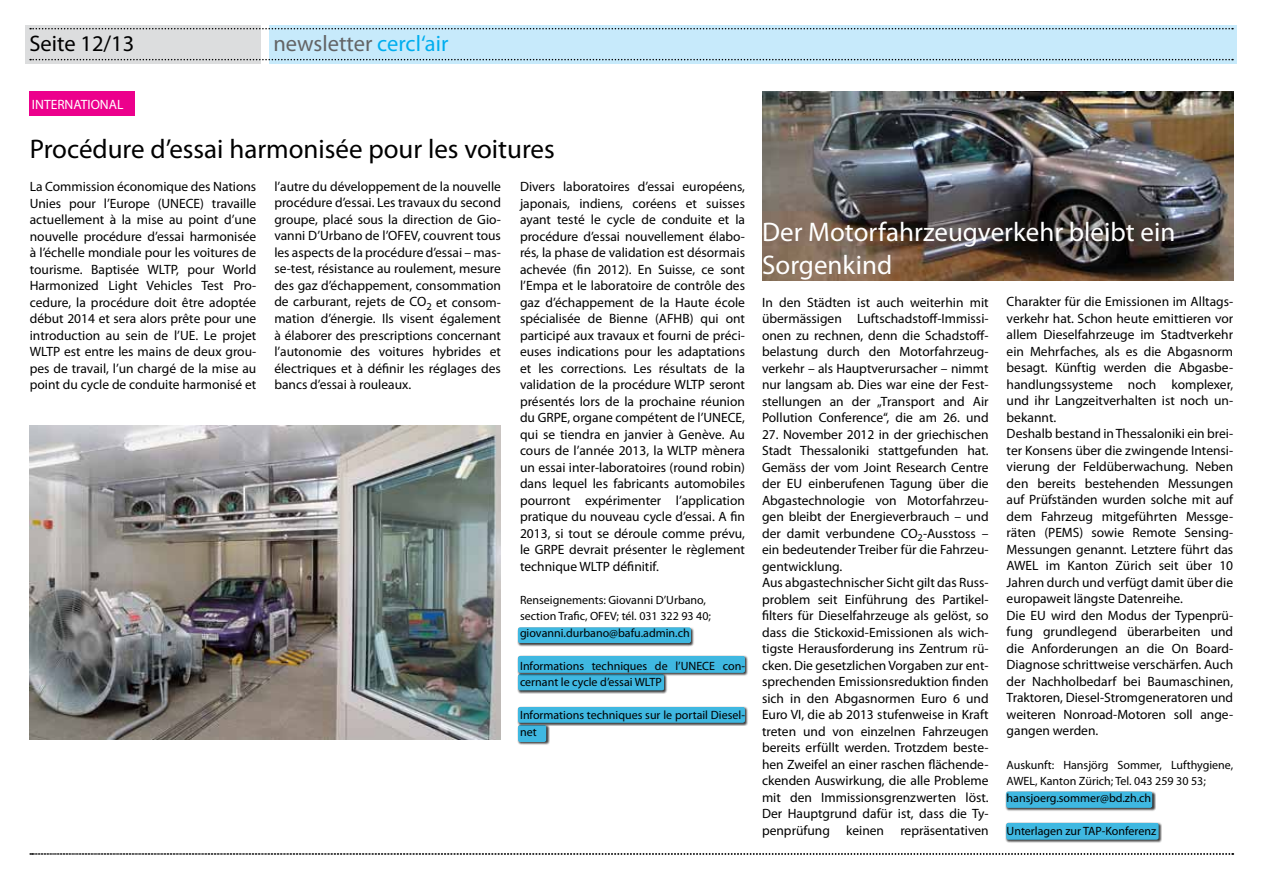
<style>
.page{position:relative;width:1263px;height:893px;background:#fff}
.page>*{position:absolute;margin:0;border:0;box-sizing:border-box;transform-origin:0 0}
.t1{font:27px/33px "Myriad Pro";color:#fff}
.t2{font:27px "Myriad Pro";color:#000}
.t3{font:22.5px "Myriad Pro";color:#636466}
.t4{font:22.5px "Myriad Pro";color:#000}
.t5{font:13.5px/16.5px "Myriad Pro";color:#000;text-align:justify}
.t6{font:13.5px "Myriad Pro";color:#fff}
.t7{font:12px/16.5px "Myriad Pro";color:#000}
.s1{color:#00aeef}
</style>
<div class="page">
<div style="left:269px;top:26px;width:968px;height:38px;background:#c7eafb"></div>
<div style="left:26px;top:26px;width:235px;height:38px;background:#dcddde"></div>
<svg style="left:30px;top:28px;width:1203px;height:1px"></svg>
<svg style="left:30px;top:59px;width:1203px;height:1px"></svg>
<svg style="left:30px;top:853px;width:1203px;height:2px;background:#8d8d8d"></svg>
<div style="left:30px;top:91px;width:105px;height:25px;background:#ec008c"></div>
<img style="left:30px;top:425px;width:471px;height:314px">
<img style="left:762px;top:91px;width:471px;height:190px">
<div style="left:517px;top:627px;width:177px;height:20px;background:#000;opacity:.75"></div>
<div style="left:517px;top:625px;width:176px;height:18px;background:#000;opacity:.3"></div>
<div style="left:517px;top:655px;width:231px;height:21px;background:#9b9b9b"></div>
<div style="left:517px;top:654px;width:230px;height:20px;background:#000;opacity:.3"></div>
<div style="left:517px;top:673px;width:150px;height:21px;background:#9d9d9d"></div>
<div style="left:517px;top:672px;width:149px;height:20px;background:#000;opacity:.3"></div>
<div style="left:517px;top:706px;width:231px;height:20px;background:#000;opacity:.75"></div>
<div style="left:517px;top:705px;width:230px;height:18px;background:#000;opacity:.3"></div>
<div style="left:517px;top:724px;width:33px;height:22px;background:#000;opacity:.75"></div>
<div style="left:517px;top:723px;width:31px;height:20px;background:#000;opacity:.3"></div>
<div style="left:1006px;top:791px;width:150px;height:20px;background:#000;opacity:.75"></div>
<div style="left:1005px;top:790px;width:149px;height:19px;background:#000;opacity:.3"></div>
<div style="left:1006px;top:822px;width:156px;height:21px;background:#9b9b9b"></div>
<div style="left:1005px;top:821px;width:156px;height:20px;background:#000;opacity:.3"></div>
<h2 class="t4" style="left:29px;top:29px;width:107px">Seite 12/13</h2>
<h2 class="t3" style="left:273px;top:29px;width:176px">newsletter <span class="s1">cercl‘air</span></h2>
<p class="t6" style="left:32px;top:96px;width:93px">INTERNATIONAL</p>
<h1 class="t2" style="left:30px;top:132px;width:526px">Procédure d’essai harmonisée pour les voitures</h1>
<p class="t5" style="left:30px;top:178px;width:228px">La Commission économique des Nations Unies pour l’Europe (UNECE) travaille actuellement à la mise au point d’une nouvelle procédure d’essai harmonisée à l’échelle mondiale pour les voitures de tourisme. Baptisée WLTP, pour World Harmonized Light Vehicles Test Pro&shy;cedure, la procédure doit être adoptée début 2014 et sera alors prête pour une introduction au sein de l’UE. Le projet WLTP est entre les mains de deux grou&shy;pes de travail, l’un chargé de la mise au point du cycle de conduite harmonisé et</p>
<p class="t5" style="left:274px;top:178px;width:228px">l’autre du développement de la nouvelle procédure d’essai. Les travaux du second groupe, placé sous la direction de Gio&shy;vanni D’Urbano de l’OFEV, couvrent tous les aspects de la procédure d’essai – mas&shy;se-test, résistance au roulement, mesure des gaz d’échappement, consommation de carburant, rejets de CO<sub>2</sub> et consom&shy;mation d’énergie. Ils visent également à élaborer des prescriptions concernant l’autonomie des voitures hybrides et électriques et à définir les réglages des bancs d’essai à rouleaux.</p>
<p class="t5" style="left:520px;top:178px;width:227px">Divers laboratoires d’essai européens, japonais, indiens, coréens et suisses ayant testé le cycle de conduite et la procédure d’essai nouvellement élabo&shy;rés, la phase de validation est désormais achevée (fin 2012). En Suisse, ce sont l’Empa et le laboratoire de contrôle des gaz d’échappement de la Haute école spécialisée de Bienne (AFHB) qui ont participé aux travaux et fourni de préci&shy;euses indications pour les adaptations et les corrections. Les résultats de la validation de la procédure WLTP seront présentés lors de la prochaine réunion du GRPE, organe compétent de l’UNECE, qui se tiendra en janvier à Genève. Au cours de l’année 2013, la WLTP mènera un essai inter-laboratoires (round robin) dans lequel les fabricants automobiles pourront expérimenter l’application pratique du nouveau cycle d’essai. A fin 2013, si tout se déroule comme prévu, le GRPE devrait présenter le règlement technique WLTP définitif.</p>
<p class="t7" style="left:520px;top:591px;width:192px">Renseignements: Giovanni D’Urbano, section Trafic, OFEV; tél. 031 322 93 40; giovanni.durbano@bafu.admin.ch</p>
<p class="t7" style="left:520px;top:657px;width:226px">Informations techniques de l’UNECE con&shy;cernant le cycle d’essai WLTP</p>
<p class="t7" style="left:520px;top:707px;width:226px">Informations techniques sur le portail Diesel&shy;net</p>
<h1 class="t1" style="left:762px;top:215px;width:415px">Der Motorfahrzeugverkehr bleibt ein<br>Sorgenkind</h1>
<p class="t5" style="left:762px;top:294px;width:228px">In den Städten ist auch weiterhin mit übermässigen Luftschadstoff-Immissi&shy;onen zu rechnen, denn die Schadstoff&shy;belastung durch den Motorfahrzeug&shy;verkehr – als Hauptverursacher – nimmt nur langsam ab. Dies war eine der Fest&shy;stellungen an der „Transport and Air Pollution Conference“, die am 26. und</p>
<p class="t5" style="left:762px;top:426px;width:228px;text-align:left">27. November 2012 in der griechischen Stadt Thessaloniki stattgefunden hat.<br>Gemäss der vom Joint Research Centre der EU einberufenen Tagung über die Abgastechnologie von Motorfahrzeu&shy;gen bleibt der Energieverbrauch – und der damit verbundene CO<sub>2</sub>-Ausstoss – ein bedeutender Treiber für die Fahrzeu&shy;gentwicklung.<br>Aus abgastechnischer Sicht gilt das Russ&shy;problem seit Einführung des Partikel&shy;filters für Dieselfahrzeuge als gelöst, so dass die Stickoxid-Emissionen als wich&shy;tigste Herausforderung ins Zentrum rü&shy;cken. Die gesetzlichen Vorgaben zur ent&shy;sprechenden Emissionsreduktion finden sich in den Abgasnormen Euro 6 und Euro VI, die ab 2013 stufenweise in Kraft treten und von einzelnen Fahrzeugen bereits erfüllt werden. Trotzdem beste&shy;hen Zweifel an einer raschen flächende&shy;ckenden Auswirkung, die alle Probleme mit den Immissionsgrenzwerten löst.<br>Der Hauptgrund dafür ist, dass die Ty&shy;penprüfung keinen repräsentativen</p>
<p class="t5" style="left:1007px;top:293px;width:228px;text-align:left">Charakter für die Emissionen im Alltags&shy;verkehr hat. Schon heute emittieren vor allem Dieselfahrzeuge im Stadtverkehr ein Mehrfaches, als es die Abgasnorm besagt. Künftig werden die Abgasbe&shy;handlungssysteme noch komplexer, und ihr Langzeitverhalten ist noch un&shy;bekannt.<br>Deshalb bestand in Thessaloniki ein brei&shy;ter Konsens über die zwingende Intensi&shy;vierung der Feldüberwachung. Neben den bereits bestehenden Messungen auf Prüfständen wurden solche mit auf dem Fahrzeug mitgeführten Messge&shy;räten (PEMS) sowie Remote Sensing-Messungen genannt. Letztere führt das AWEL im Kanton Zürich seit über 10<br>Jahren durch und verfügt damit über die europaweit längste Datenreihe.<br>Die EU wird den Modus der Typenprü&shy;fung grundlegend überarbeiten und die Anforderungen an die On Board-Diagnose schrittweise verschärfen. Auch der Nachholbedarf bei Baumaschinen, Traktoren, Diesel-Stromgeneratoren und weiteren Nonroad-Motoren soll ange&shy;gangen werden.</p>
<p class="t7" style="left:1007px;top:756px;width:228px">Auskunft: Hansjörg Sommer, Lufthygiene,<br>AWEL, Kanton Zürich; Tel. 043 259 30 53; hansjoerg.sommer@bd.zh.ch</p>
<p class="t7" style="left:1007px;top:822px;width:151px">Unterlagen zur TAP-Konferenz</p>
</div>
